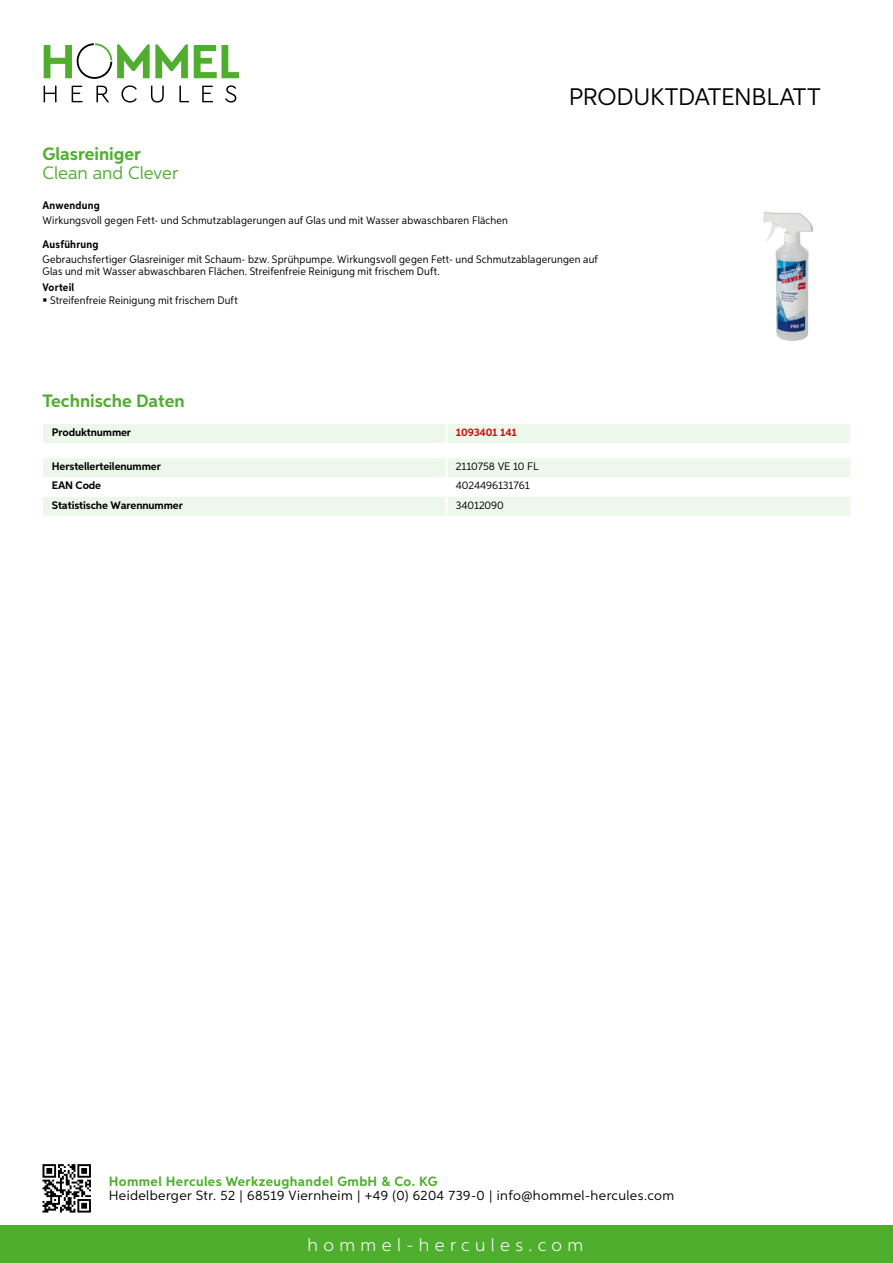
<style>
.page{position:relative;width:893px;height:1263px;background:#fff}
.page>*{position:absolute;margin:0;border:0;box-sizing:border-box;transform-origin:0 0}
.t1{font:24px "Aspira";letter-spacing:-.01em;color:#000}
.t2{font:700 18px "Aspira";color:#50ae2f}
.t3{font:300 18px "Aspira";letter-spacing:.3em;color:#fff}
.t4{font:18px "Aspira";color:#50ae2f}
.t5{font:13.5px "Aspira";letter-spacing:.03em;color:#000}
.t6{font:700 13.5px "Aspira";letter-spacing:.03em;color:#50ae2f}
.t7{font:10.95px/12px "Aspira Nar";letter-spacing:.015em;color:#000}
.t8{font:700 10.95px "Aspira";letter-spacing:-.01em;color:#000}
.t9{font:10.95px "Aspira";letter-spacing:-.01em;color:#000}
.t10{font:700 10.95px "Aspira Nar";letter-spacing:.02em;color:#000}
.t11{font:700 10.95px "Aspira";letter-spacing:-.01em;color:#cd1013}
</style>
<div class="page">
<div style="left:0;top:1226px;width:893px;height:37px;background:#50ae2f"></div>
<svg style="left:43px;top:1164px;width:48px;height:48px"></svg>
<svg style="left:194px;top:45px;width:45px;height:33px"></svg>
<svg style="left:44px;top:43px;width:144px;height:36px"></svg>
<svg style="left:44px;top:86px;width:13px;height:16px"></svg>
<svg style="left:72px;top:86px;width:10px;height:16px"></svg>
<svg style="left:96px;top:86px;width:13px;height:16px"></svg>
<svg style="left:121px;top:85px;width:16px;height:18px"></svg>
<svg style="left:151px;top:86px;width:13px;height:17px"></svg>
<svg style="left:179px;top:86px;width:10px;height:16px"></svg>
<svg style="left:202px;top:86px;width:11px;height:16px"></svg>
<svg style="left:225px;top:85px;width:11px;height:18px"></svg>
<div style="left:43px;top:424px;width:807px;height:19px;background:#eef7eb"></div>
<hr style="left:445px;top:424px;width:3px;height:19px;background:#fff">
<svg style="left:43px;top:458px;width:807px;height:58px"></svg>
<hr style="left:445px;top:497px;width:3px;height:19px;background:#fff">
<img style="left:763px;top:212px;width:8px;height:29px">
<h1 class="t1" style="left:569px;top:82px;width:253px">Produktdatenblatt</h1>
<h2 class="t2" style="left:43px;top:142px;width:100px">Glasreiniger</h2>
<h2 class="t4" style="left:43px;top:162px;width:137px">Clean and Clever</h2>
<p class="t10" style="left:43px;top:199px;width:59px">Anwendung</p>
<p class="t7" style="left:43px;top:214px;width:467px">Wirkungsvoll gegen Fett- und Schmutzablagerungen auf Glas und mit Wasser abwaschbaren Flächen</p>
<p class="t10" style="left:43px;top:237px;width:58px">Ausführung</p>
<p class="t7" style="left:43px;top:253px;width:557px">Gebrauchsfertiger Glasreiniger mit Schaum- bzw. Sprühpumpe. Wirkungsvoll gegen Fett- und Schmutzablagerungen auf<br>Glas und mit Wasser abwaschbaren Flächen. Streifenfreie Reinigung mit frischem Duft.</p>
<p class="t10" style="left:43px;top:281px;width:33px">Vorteil</p>
<p class="t7" style="left:50px;top:294px;width:189px">Streifenfreie Reinigung mit frischem Duft</p>
<h2 class="t2" style="left:43px;top:390px;width:144px">Technische Daten</h2>
<p class="t8" style="left:52px;top:425px;width:81px">Produktnummer</p>
<p class="t11" style="left:456px;top:425px;width:63px">1093401 141</p>
<p class="t8" style="left:52px;top:460px;width:111px">Herstellerteilenummer</p>
<p class="t9" style="left:456px;top:460px;width:83px">2110758 VE 10 FL</p>
<p class="t8" style="left:52px;top:479px;width:51px">EAN Code</p>
<p class="t9" style="left:456px;top:479px;width:75px">4024496131761</p>
<p class="t8" style="left:52px;top:498px;width:132px">Statistische Warennummer</p>
<p class="t9" style="left:456px;top:498px;width:49px">34012090</p>
<p class="t6" style="left:109px;top:1172px;width:330px">Hommel Hercules Werkzeughandel GmbH &amp; Co. KG</p>
<p class="t5" style="left:109px;top:1187px;width:567px">Heidelberger Str. 52 | 68519 Viernheim | +49 (0) 6204 739-0 | info@hommel-hercules.com</p>
<h2 class="t3" style="left:307px;top:1234px;width:277px">hommel-hercules.com</h2>
</div>
